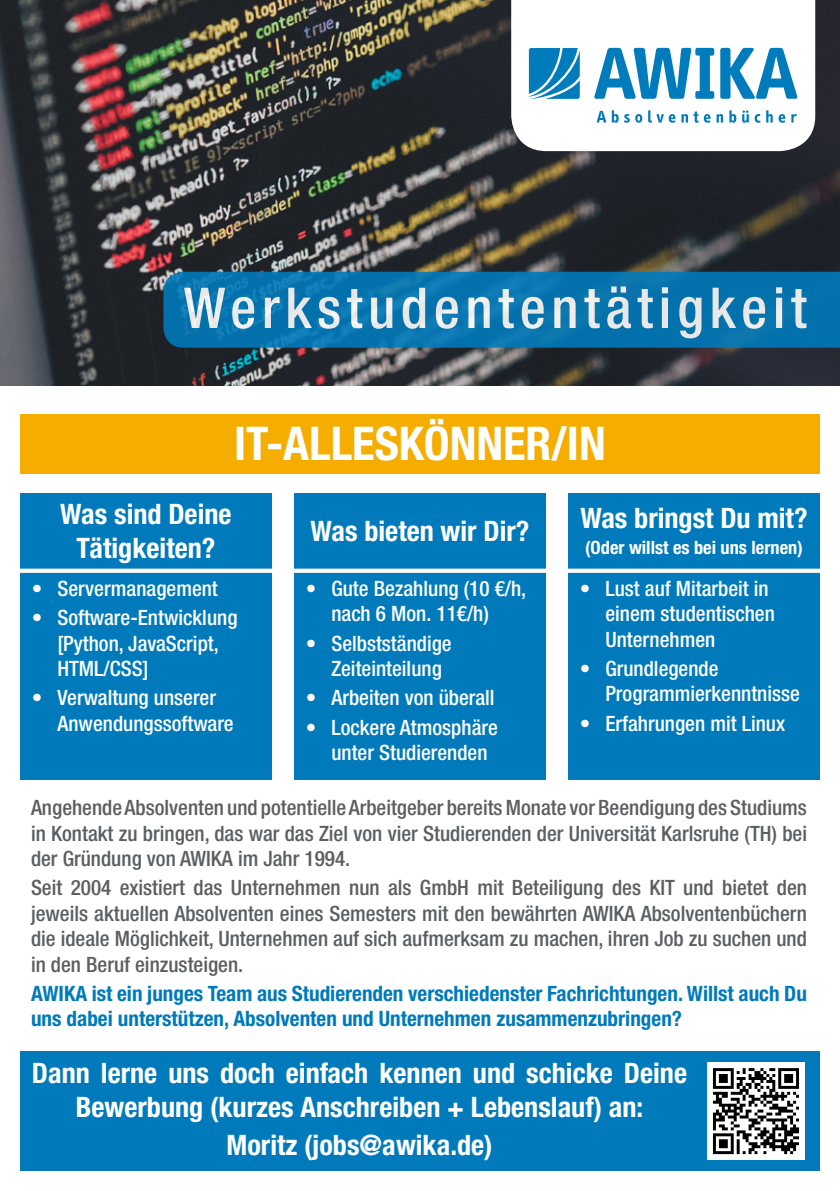
<style>
.page{position:relative;width:840px;height:1191px;background:#fff}
.page>*{position:absolute;margin:0;border:0;box-sizing:border-box;transform-origin:0 0}
.t1{font:500 condensed 56.4px "Helvetica Neue LT Std";letter-spacing:.1em;color:#fff}
.t2{font:700 condensed 46.6px "Helvetica Neue LT Std";color:#fff}
.t3{font:700 condensed 28.2px/33.8px "Helvetica Neue LT Std";color:#fff;text-align:center}
.t4{font:500 condensed 21.2px/25.4px "Helvetica Neue LT Std";color:#5b5f62;text-align:justify}
.t5{font:500 condensed 21.2px/25.4px "Helvetica Neue LT Std";color:#fff}
.t6{font:700 condensed 21.2px/25.4px "Helvetica Neue LT Std";color:#007abb}
.t7{font:700 condensed 18.4px "Helvetica Neue LT Std";color:#fff}
</style>
<div class="page">
<img style="left:0;top:0;width:839px;height:385px">
<div style="left:20px;top:413px;width:799px;height:60px;background:#f5ad00"></div>
<div style="left:20px;top:1050px;width:799px;height:120px;background:#007abb"></div>
<svg style="left:163px;top:272px;width:676px;height:76px;background:#0673ad"></svg>
<div style="left:706px;top:1062px;width:98px;height:97px;background:#fff"></div>
<svg style="left:713px;top:1068px;width:85px;height:86px"></svg>
<div style="left:294px;top:493px;width:251px;height:287px;background:#007abb"></div>
<div style="left:20px;top:493px;width:252px;height:287px;background:#007abb"></div>
<div style="left:567px;top:493px;width:252px;height:287px;background:#007abb"></div>
<div style="left:12px;top:568px;width:815px;height:5px;background:#fff"></div>
<svg style="left:511px;top:0;width:303px;height:151px"></svg>
<svg style="left:593px;top:48px;width:204px;height:75px"></svg>
<svg style="left:528px;top:48px;width:51px;height:51px;background:#2e93c8"></svg>
<h1 class="t1" style="left:183px;top:274px;width:624px">Werkstudententätigkeit</h1>
<h2 class="t2" style="left:234px;top:415px;width:373px">IT-ALLESKÖNNER/IN</h2>
<h3 class="t3" style="left:60px;top:497px;width:173px">Was sind Deine<br>Tätigkeiten?</h3>
<p class="t5" style="left:32px;top:575px;width:187px">• Servermanagement</p>
<p class="t5" style="left:57px;top:604px;width:181px;text-indent:-25px">• Software-Entwicklung [Python, JavaScript,<br>HTML/CSS]</p>
<p class="t5" style="left:57px;top:685px;width:178px;text-indent:-25px">• Verwaltung unserer<br>Anwendungssoftware</p>
<h3 class="t3" style="left:310px;top:514px;width:220px">Was bieten wir Dir?</h3>
<p class="t5" style="left:306px;top:575px;width:222px;text-align:center">• Gute Bezahlung (10 €/h, nach 6 Mon. 11€/h)</p>
<p class="t5" style="left:331px;top:630px;width:122px;text-indent:-25px">• Selbstständige<br>Zeiteinteilung</p>
<p class="t5" style="left:306px;top:685px;width:190px">• Arbeiten von überall</p>
<p class="t5" style="left:331px;top:714px;width:168px;text-indent:-25px">• Lockere Atmosphäre unter Studierenden</p>
<h3 class="t3" style="left:580px;top:501px;width:228px">Was bringst Du mit?</h3>
<p class="t7" style="left:585px;top:536px;width:219px">(Oder willst es bei uns lernen)</p>
<p class="t5" style="left:605px;top:575px;width:171px;text-indent:-25px">• Lust auf Mitarbeit in einem studentischen<br>Unternehmen</p>
<p class="t5" style="left:605px;top:655px;width:196px;text-indent:-25px">• Grundlegende<br>Programmierkenntnisse</p>
<p class="t5" style="left:579px;top:710px;width:206px">• Erfahrungen mit Linux</p>
<p class="t4" style="left:31px;top:794px;width:777px">Angehende Absolventen und potentielle Arbeitgeber bereits Monate vor Beendigung des Studiums in Kontakt zu bringen, das war das Ziel von vier Studierenden der Universität Karlsruhe (TH) bei der Gründung von AWIKA im Jahr 1994.</p>
<p class="t4" style="left:31px;top:875px;width:777px">Seit 2004 existiert das Unternehmen nun als GmbH mit Beteiligung des KIT und bietet den jeweils aktuellen Absolventen eines Semesters mit den bewährten AWIKA Absolventenbüchern die ideale Möglichkeit, Unternehmen auf sich aufmerksam zu machen, ihren Job zu suchen und in den Beruf einzusteigen.</p>
<p class="t6" style="left:31px;top:980px;width:777px">AWIKA ist ein junges Team aus Studierenden verschiedenster Fachrichtungen. Willst auch Du uns dabei unterstützen, Absolventen und Unternehmen zusammenzubringen?</p>
<h3 class="t3" style="left:32px;top:1055px;width:656px">Dann lerne uns doch einfach kennen und schicke Deine<br>Bewerbung (kurzes Anschreiben + Lebenslauf) an:</h3>
<h3 class="t3" style="left:226px;top:1127px;width:267px">Moritz (jobs@awika.de)</h3>
</div>
